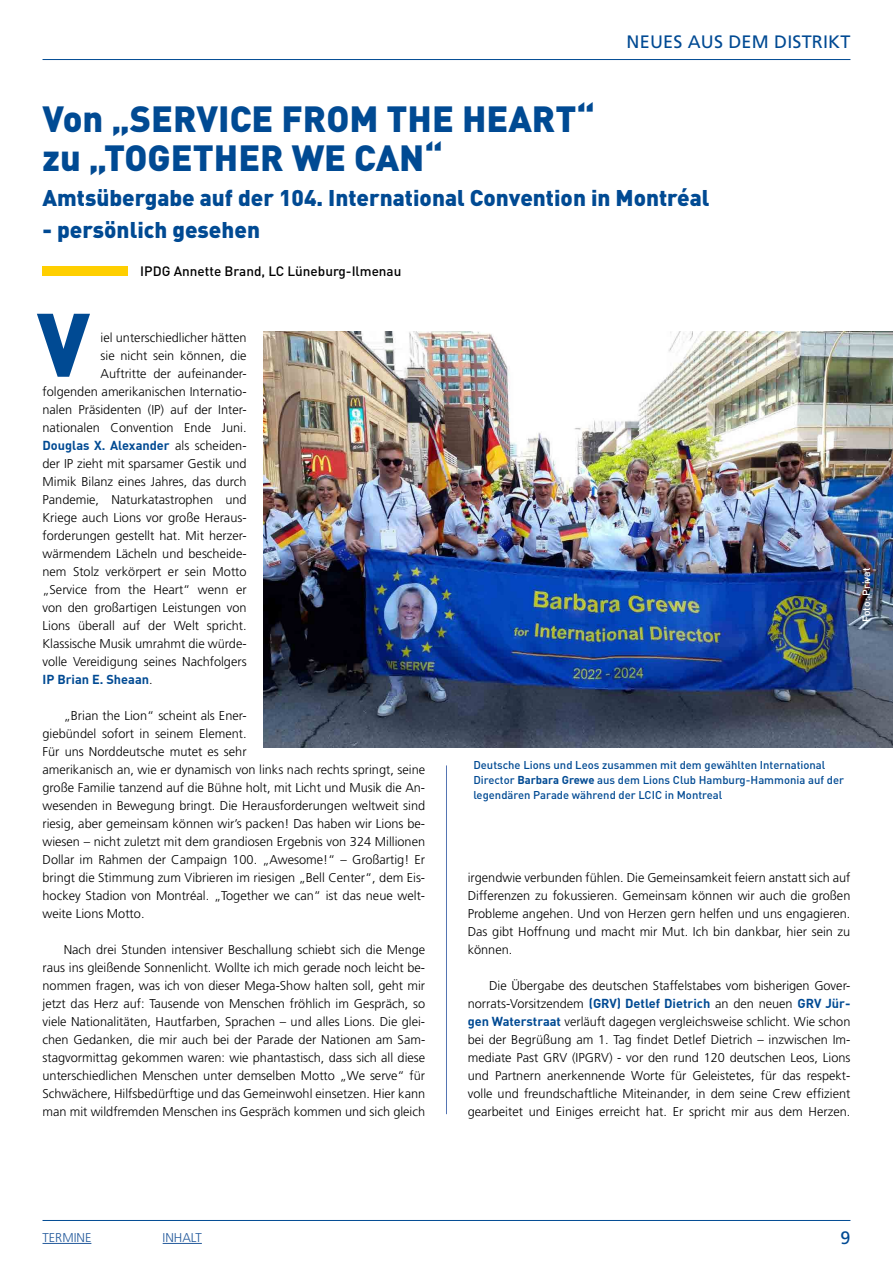
<style>
.page{position:relative;width:893px;height:1263px;background:#fff}
.page>*{position:absolute;margin:0;border:0;box-sizing:border-box;transform-origin:0 0}
.t1{font:900 88.5px "DIN";color:#004a93}
.t2{font:900 36px "DIN";color:#004a93}
.t3{font:900 22.5px "DIN";color:#004a93}
.t4{font:18px "Frutiger";letter-spacing:.01em;color:#004a93}
.Subline{font:500 13.5px "DIN";color:#000}
.Copy{font:300 12.75px/18px "Frutiger";color:#000;text-align:justify}
.Copy_ohne_Einzug{font:300 12.75px "Frutiger";color:#000}
.Copy_ohne_Einzug-2{font:700 12.75px "DIN";color:#004a93}
.Copy-2{font:300 12.75px "Frutiger";color:#245a9c}
.BU{font:500 11.25px/15px "DIN";color:#004a93}
.Fotohinweis{font:500 10.5px "DIN";color:#fff}
.s1{font-family:"Frutiger";font-weight:300;color:#000}
.s2{font-weight:700}
.s3{font-family:"DIN";font-weight:700;color:#004a93}
</style>
<div class="page">
<hr style="left:43px;top:59px;width:807px;height:1px;background:#004a93">
<hr style="left:43px;top:1220px;width:807px;height:1px;background:#004a93">
<hr style="left:163px;top:1243px;width:39px;height:1px;background:#245a9c">
<hr style="left:43px;top:1243px;width:48px;height:1px;background:#245a9c">
<img style="left:264px;top:332px;width:629px;height:416px">
<hr style="left:446px;top:765px;width:1px;height:349px;background:#5575b3">
<div style="left:43px;top:267px;width:85px;height:9px;background:#ffcf00"></div>
<h3 class="t4" style="left:627px;top:31px;width:225px">NEUES AUS DEM DISTRIKT</h3>
<h1 class="t2" style="left:43px;top:95px;width:554px">Von „SERVICE FROM THE HEART“</h1>
<h1 class="t2" style="left:43px;top:134px;width:402px">zu „TOGETHER WE CAN“</h1>
<h3 class="t3" style="left:43px;top:183px;width:669px">Amtsübergabe auf der 104. International Convention in Montréal</h3>
<h3 class="t3" style="left:43px;top:215px;width:219px">- persönlich gesehen</h3>
<p class="Subline" style="left:140px;top:263px;width:263px">IPDG Annette Brand, LC Lüneburg-Ilmenau</p>
<h1 class="t1" style="left:37px;top:285px;width:55px">V</h1>
<p class="Copy_ohne_Einzug" style="left:101px;top:330px;width:147px">iel unterschiedlicher hätten</p>
<p class="Copy_ohne_Einzug" style="left:101px;top:348px;width:147px">sie nicht sein können, die</p>
<p class="Copy_ohne_Einzug" style="left:101px;top:366px;width:147px">Auftritte der aufeinander-</p>
<p class="Copy_ohne_Einzug" style="left:43px;top:384px;width:206px">folgenden amerikanischen Internatio-</p>
<p class="Copy_ohne_Einzug" style="left:43px;top:402px;width:206px">nalen Präsidenten (IP) auf der Inter-</p>
<p class="Copy_ohne_Einzug" style="left:43px;top:420px;width:206px">nationalen Convention Ende Juni.</p>
<p class="Copy_ohne_Einzug-2" style="left:43px;top:437px;width:206px">Douglas X. Alexander <span class="s1">als scheiden-</span></p>
<p class="Copy_ohne_Einzug" style="left:43px;top:456px;width:206px">der IP zieht mit sparsamer Gestik und</p>
<p class="Copy_ohne_Einzug" style="left:43px;top:474px;width:206px">Mimik Bilanz eines Jahres, das durch</p>
<p class="Copy_ohne_Einzug" style="left:43px;top:492px;width:206px">Pandemie, Naturkatastrophen und</p>
<p class="Copy_ohne_Einzug" style="left:43px;top:510px;width:206px">Kriege auch Lions vor große Heraus-</p>
<p class="Copy_ohne_Einzug" style="left:43px;top:528px;width:206px">forderungen gestellt hat. Mit herzer-</p>
<p class="Copy_ohne_Einzug" style="left:43px;top:546px;width:206px">wärmendem Lächeln und bescheide-</p>
<p class="Copy_ohne_Einzug" style="left:43px;top:564px;width:206px">nem Stolz verkörpert er sein Motto</p>
<p class="Copy_ohne_Einzug" style="left:43px;top:582px;width:206px">„Service from the Heart“ wenn er</p>
<p class="Copy_ohne_Einzug" style="left:43px;top:600px;width:206px">von den großartigen Leistungen von</p>
<p class="Copy_ohne_Einzug" style="left:43px;top:618px;width:206px">Lions überall auf der Welt spricht.</p>
<p class="Copy_ohne_Einzug" style="left:43px;top:636px;width:206px">Klassische Musik umrahmt die würde-</p>
<p class="Copy_ohne_Einzug" style="left:43px;top:654px;width:206px">volle Vereidigung seines Nachfolgers</p>
<p class="Copy_ohne_Einzug-2" style="left:43px;top:671px;width:112px">IP Brian E. Sheaan<span class="s1">.</span></p>
<p class="Copy" style="left:43px;top:707px;width:384px;text-align:left;text-indent:21px">„Brian the Lion“ scheint als Ener-<br>giebündel sofort in seinem Element.<br>Für uns Norddeutsche mutet es sehr<br>amerikanisch an, wie er dynamisch von links nach rechts springt, seine große Familie tanzend auf die Bühne holt, mit Licht und Musik die An&shy;wesenden in Bewegung bringt. Die Herausforderungen weltweit sind riesig, aber gemeinsam können wir’s packen! Das haben wir Lions be&shy;wiesen – nicht zuletzt mit dem grandiosen Ergebnis von 324 Millionen Dollar im Rahmen der Campaign 100. „Awesome!“ – Großartig! Er bringt die Stimmung zum Vibrieren im riesigen „Bell Center“, dem Eis&shy;hockey Stadion von Montréal. „Together we can“ ist das neue welt&shy;weite Lions Motto.</p>
<p class="Copy" style="left:43px;top:941px;width:384px;text-indent:21px">Nach drei Stunden intensiver Beschallung schiebt sich die Menge raus ins gleißende Sonnenlicht. Wollte ich mich gerade noch leicht be&shy;nommen fragen, was ich von dieser Mega-Show halten soll, geht mir jetzt das Herz auf: Tausende von Menschen fröhlich im Gespräch, so viele Nationalitäten, Hautfarben, Sprachen – und alles Lions. Die glei&shy;chen Gedanken, die mir auch bei der Parade der Nationen am Sam&shy;stagvormittag gekommen waren: wie phantastisch, dass sich all diese unterschiedlichen Menschen unter demselben Motto „We serve“ für Schwächere, Hilfsbedürftige und das Gemeinwohl einsetzen. Hier kann man mit wildfremden Menschen ins Gespräch kommen und sich gleich</p>
<p class="Fotohinweis" style="left:860px;top:622px;width:56px;rotate:-90deg">Foto: Privat</p>
<p class="BU" style="left:473px;top:757px;width:372px">Deutsche Lions und Leos zusammen mit dem gewählten International<br>Director <span class="s2">Barbara Grewe</span> aus dem Lions Club Hamburg-Hammonia auf der legendären Parade während der LCIC in Montreal</p>
<p class="Copy" style="left:468px;top:869px;width:384px">irgendwie verbunden fühlen. Die Gemeinsamkeit feiern anstatt sich auf Differenzen zu fokussieren. Gemeinsam können wir auch die großen Probleme angehen. Und von Herzen gern helfen und uns engagieren.<br>Das gibt Hoffnung und macht mir Mut. Ich bin dankbar, hier sein zu können.</p>
<p class="Copy" style="left:468px;top:977px;width:384px;text-indent:21px">Die Übergabe des deutschen Staffelstabes vom bisherigen Gover&shy;norrats-Vorsitzendem <span class="s3">(GRV) Detlef Dietrich</span> an den neuen <span class="s3">GRV Jür&shy;gen Waterstraat</span> verläuft dagegen vergleichsweise schlicht. Wie schon bei der Begrüßung am 1. Tag findet Detlef Dietrich – inzwischen Im&shy;mediate Past GRV (IPGRV) - vor den rund 120 deutschen Leos, Lions und Partnern anerkennende Worte für Geleistetes, für das respekt&shy;volle und freundschaftliche Miteinander, in dem seine Crew effizient gearbeitet und Einiges erreicht hat. Er spricht mir aus dem Herzen.</p>
<p class="Copy-2" style="left:43px;top:1230px;width:50px">TERMINE</p>
<p class="Copy-2" style="left:163px;top:1230px;width:41px">INHALT</p>
<h3 class="t4" style="left:840px;top:1227px;width:12px">9</h3>
</div>
